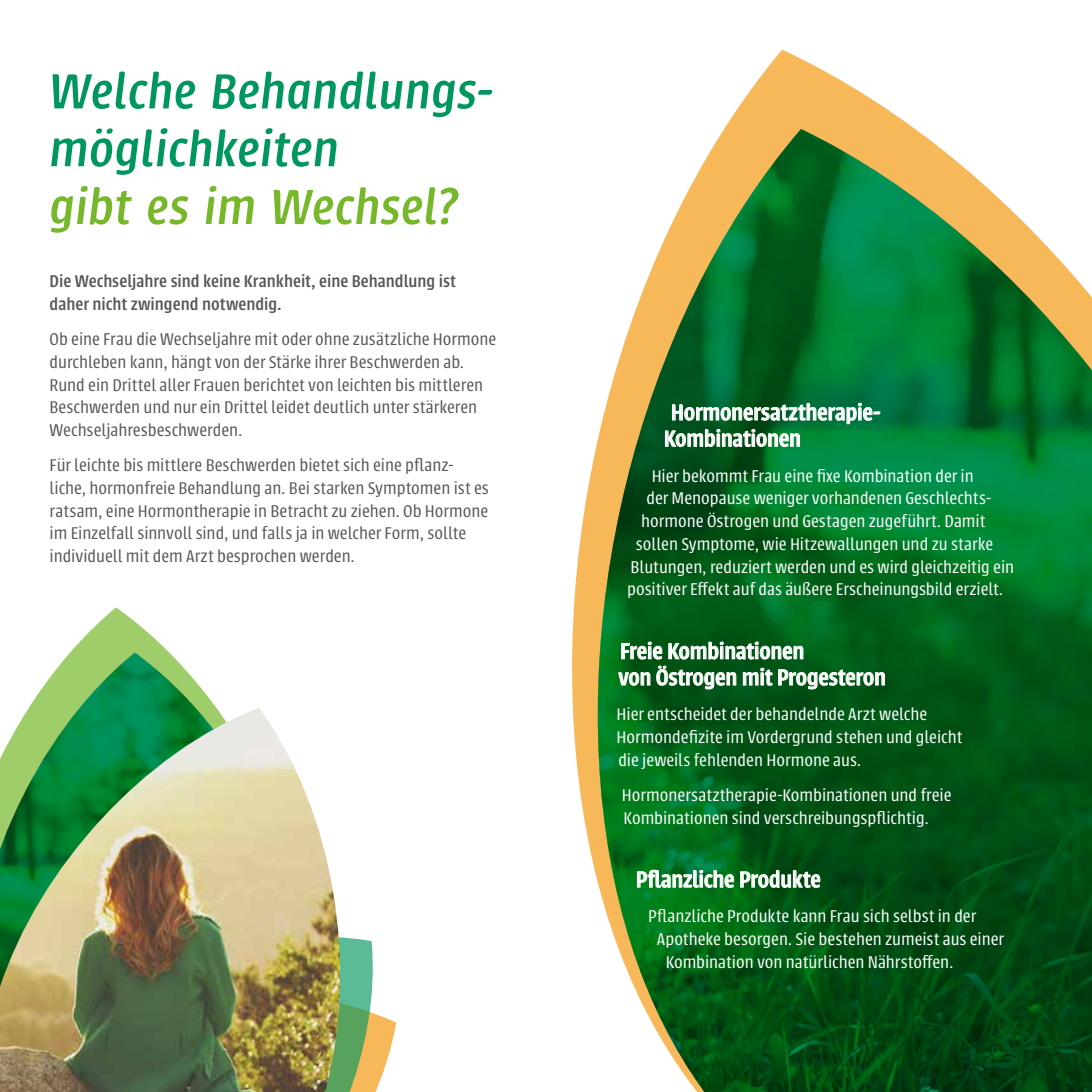
<style>
.page{position:relative;width:1092px;height:1092px;background:#fff}
.page>*{position:absolute;margin:0;border:0;box-sizing:border-box;transform-origin:0 0}
.t1{font:italic 500 54.25px/57.8px "Urbana";letter-spacing:.01em;color:#00975f}
.t2{font:italic 500 54.25px "Urbana";letter-spacing:.01em;color:#76b82a}
.t3{font:500 24.5px/26.2px "Urbana";letter-spacing:-.005em;color:#fff}
.t4{font:300 18.72px/22.8px "Urbana";color:#fff}
.t5{font:300 18.72px/22.8px "Urbana";color:#575756}
.t6{font:500 18.72px/22.8px "Urbana";color:#575756}
</style>
<div class="page">
<svg style="left:724px;top:50px;width:191px;height:79px;fill:#f7b85a"></svg>
<svg style="left:70px;top:607px;width:99px;height:45px;fill:#a0ce6c"></svg>
<svg style="left:29px;top:652px;width:187px;height:55px"></svg>
<svg style="left:572px;top:129px;width:519px;height:962px;background:#367c3f"></svg>
<svg style="left:381px;top:1016px;width:15px;height:62px"></svg>
<svg style="left:359px;top:939px;width:22px;height:152px"></svg>
<svg style="left:665px;top:403px;width:215px;height:43px;background:#348656"></svg>
<svg style="left:621px;top:641px;width:41px;height:18px"></svg>
<svg style="left:668px;top:641px;width:135px;height:18px;background:#508b5e"></svg>
<svg style="left:618px;top:672px;width:32px;height:13px"></svg>
<svg style="left:656px;top:666px;width:80px;height:23px;background:#427d50"></svg>
<svg style="left:743px;top:668px;width:29px;height:17px"></svg>
<svg style="left:778px;top:669px;width:106px;height:20px;background:#488658"></svg>
<svg style="left:637px;top:869px;width:96px;height:18px;background:#4f9f64"></svg>
<svg style="left:740px;top:870px;width:80px;height:17px"></svg>
<img style="left:0;top:707px;width:359px;height:384px">
<h1 class="t1" style="left:50px;top:63px;width:445px">Welche Behandlungs&shy;möglichkeiten</h1>
<h1 class="t2" style="left:50px;top:178px;width:410px">gibt es im Wechsel?</h1>
<p class="t6" style="left:50px;top:270px;width:408px">Die Wechseljahre sind keine Krankheit, eine Behandlung ist daher nicht zwingend notwendig.</p>
<p class="t5" style="left:50px;top:328px;width:448px">Ob eine Frau die Wechseljahre mit oder ohne zusätzliche Hormone durchleben kann, hängt von der Stärke ihrer Beschwerden ab.<br>Rund ein Drittel aller Frauen berichtet von leichten bis mittleren Beschwerden und nur ein Drittel leidet deutlich unter stärkeren Wechseljahresbeschwerden.</p>
<p class="t5" style="left:50px;top:454px;width:441px">Für leichte bis mittlere Beschwerden bietet sich eine pflanz&shy;liche, hormonfreie Behandlung an. Bei starken Symptomen ist es ratsam, eine Hormontherapie in Betracht zu ziehen. Ob Hormone im Einzelfall sinnvoll sind, und falls ja in welcher Form, sollte individuell mit dem Arzt besprochen werden.</p>
<h2 class="t3" style="left:664px;top:399px;width:218px">Hormonersatztherapie-<br>Kombinationen</h2>
<p class="t4" style="left:651px;top:464px;width:323px">Hier bekommt Frau eine fixe Kombination der in</p>
<p class="t4" style="left:646px;top:487px;width:346px">der Menopause weniger vorhandenen Geschlechts-</p>
<p class="t4" style="left:641px;top:510px;width:346px">hormone Östrogen und Gestagen zugeführt. Damit</p>
<p class="t4" style="left:636px;top:532px;width:359px">sollen Symptome, wie Hitzewallungen und zu starke</p>
<p class="t4" style="left:630px;top:555px;width:385px">Blutungen, reduziert werden und es wird gleichzeitig ein</p>
<p class="t4" style="left:627px;top:578px;width:377px">positiver Effekt auf das äußere Erscheinungsbild erzielt.</p>
<h2 class="t3" style="left:618px;top:638px;width:269px">Freie Kombinationen<br>von Östrogen mit Progesteron</h2>
<p class="t4" style="left:616px;top:703px;width:347px">Hier entscheidet der behandelnde Arzt welche<br>Hormondefizite im Vordergrund stehen und gleicht die jeweils fehlenden Hormone aus.</p>
<p class="t4" style="left:622px;top:783px;width:331px">Hormonersatztherapie-Kombinationen und freie<br>Kombinationen sind verschreibungspflichtig.</p>
<h2 class="t3" style="left:636px;top:866px;width:186px">Pflanzliche Produkte</h2>
<p class="t4" style="left:648px;top:905px;width:329px">Pflanzliche Produkte kann Frau sich selbst in der</p>
<p class="t4" style="left:657px;top:927px;width:348px">Apotheke besorgen. Sie bestehen zumeist aus einer</p>
<p class="t4" style="left:665px;top:950px;width:289px">Kombination von natürlichen Nährstoffen.</p>
</div>
